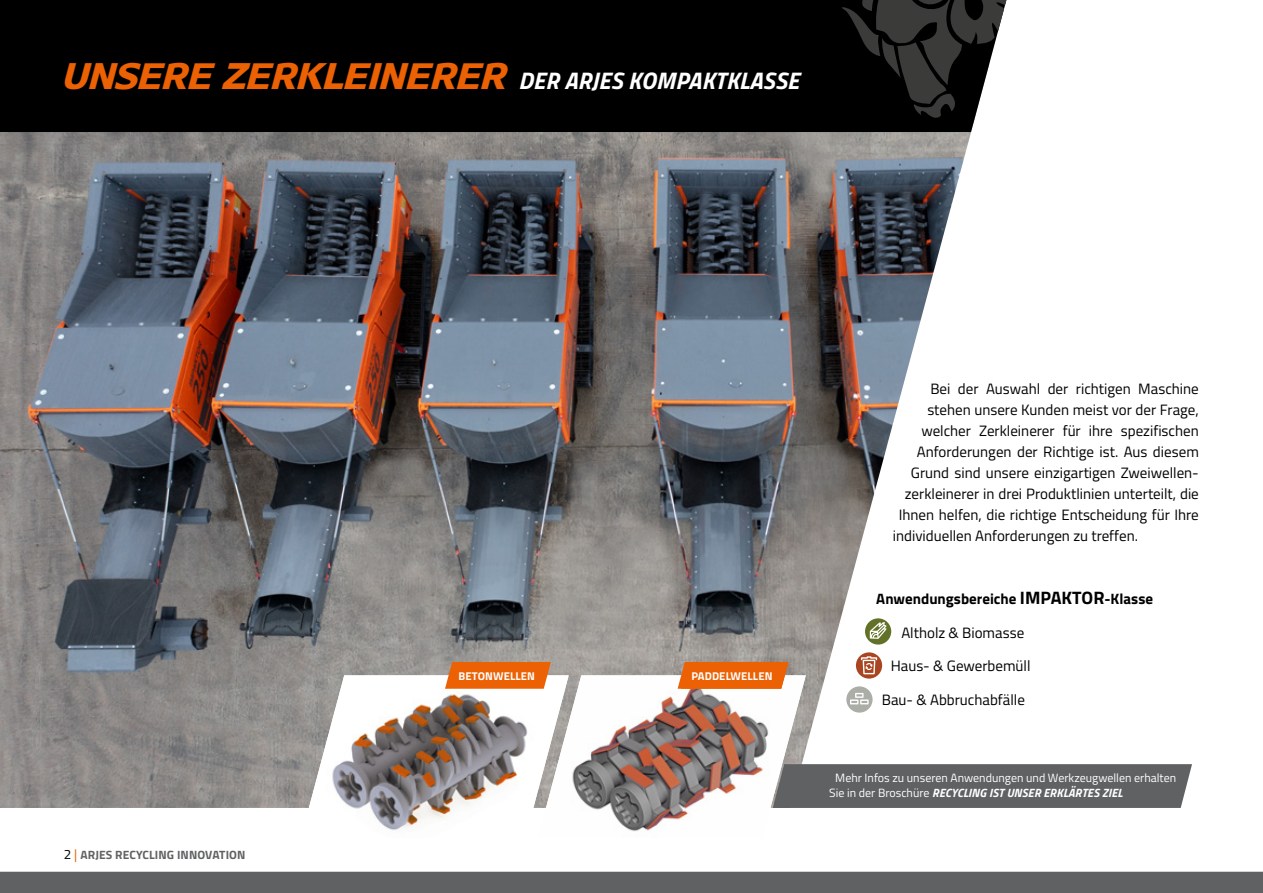
<style>
.page{position:relative;width:1263px;height:893px;background:#fff}
.page>*{position:absolute;margin:0;border:0;box-sizing:border-box;transform-origin:0 0}
.t1{font:italic 700 24px "Titillium";letter-spacing:.01em;color:#fff}
.t2{font:15px "Titillium";color:#000}
.t3{font:700 15px "Titillium";color:#000}
.t4{font:12px/15px "Titillium";color:#fff}
.t5{font:700 12px "Titillium";letter-spacing:.01em;color:#5f6162}
.t6{font:700 11.25px "Titillium";letter-spacing:.01em;color:#fff}
.s1{font-family:"Palo Alto";font-weight:400;font-size:36px;color:#eb6104}
.s2{font-weight:400;font-size:13.5px;color:#000}
.s3{font-weight:400;font-size:13.5px;color:#eb6104}
.s4{font-size:18px}
.s5{font-weight:700;font-style:italic}
</style>
<div class="page">
<div style="left:0;top:872px;width:1263px;height:21px;background:#5f6162"></div>
<img style="left:0;top:132px;width:971px;height:676px">
<div style="left:0;top:0;width:975px;height:132px;background:#000"></div>
<svg style="left:842px;top:0;width:164px;height:118px;background:#2d2d2d"></svg>
<svg style="left:863px;top:616px;width:30px;height:30px"></svg>
<div style="left:861px;top:614px;width:34px;height:34px;border:4px solid #fff;border-radius:50%"></div>
<svg style="left:870px;top:622px;width:16px;height:17px"></svg>
<svg style="left:854px;top:650px;width:30px;height:30px"></svg>
<div style="left:852px;top:648px;width:34px;height:34px;border:4px solid #fff;border-radius:50%"></div>
<svg style="left:301px;top:656px;width:891px;height:176px"></svg>
<h1 class="t1" style="left:64px;top:62px;width:737px"><span class="s1">UNSERE ZERKLEINERER</span> DER ARJES KOMPAKTKLASSE</h1>
<p class="t5" style="left:64px;top:846px;width:183px"><span class="s2">2</span> <span class="s3">|</span> ARJES RECYCLING INNOVATION</p>
<p class="t6" style="left:459px;top:667px;width:78px">BETONWELLEN</p>
<p class="t6" style="left:692px;top:667px;width:85px">ROTORS PADDLE</p>
<p class="t6" style="left:691px;top:667px;width:83px">PADDELWELLEN</p>
<p class="t2" style="left:930px;top:378px;width:270px">Bei der Auswahl der richtigen Maschine</p>
<p class="t2" style="left:927px;top:399px;width:273px">stehen unsere Kunden meist vor der Frage,</p>
<p class="t2" style="left:921px;top:420px;width:279px">welcher Zerkleinerer für ihre spezifischen</p>
<p class="t2" style="left:917px;top:441px;width:284px">Anforderungen der Richtige ist. Aus diesem</p>
<p class="t2" style="left:911px;top:462px;width:290px">Grund sind unsere einzigartigen Zweiwellen-</p>
<p class="t2" style="left:905px;top:483px;width:296px">zerkleinerer in drei Produktlinien unterteilt, die</p>
<p class="t2" style="left:899px;top:504px;width:302px">Ihnen helfen, die richtige Entscheidung für Ihre</p>
<p class="t2" style="left:893px;top:525px;width:247px">individuellen Anforderungen zu treffen.</p>
<p class="t3" style="left:876px;top:587px;width:278px">Anwendungsbereiche <span class="s4">IMPAKTOR</span>-Klasse</p>
<p class="t2" style="left:901px;top:621px;width:124px">Altholz &amp; Biomasse</p>
<p class="t2" style="left:891px;top:655px;width:141px">Haus- &amp; Gewerbemüll</p>
<p class="t2" style="left:882px;top:689px;width:145px">Bau- &amp; Abbruchabfälle</p>
<p class="t4" style="left:829px;top:770px;width:349px;text-indent:6px">Mehr Infos zu unseren Anwendungen und Werkzeugwellen erhalten<br>Sie in der Broschüre <span class="s5">RECYCLING IST UNSER ERKLÄRTES ZIEL</span></p>
</div>
